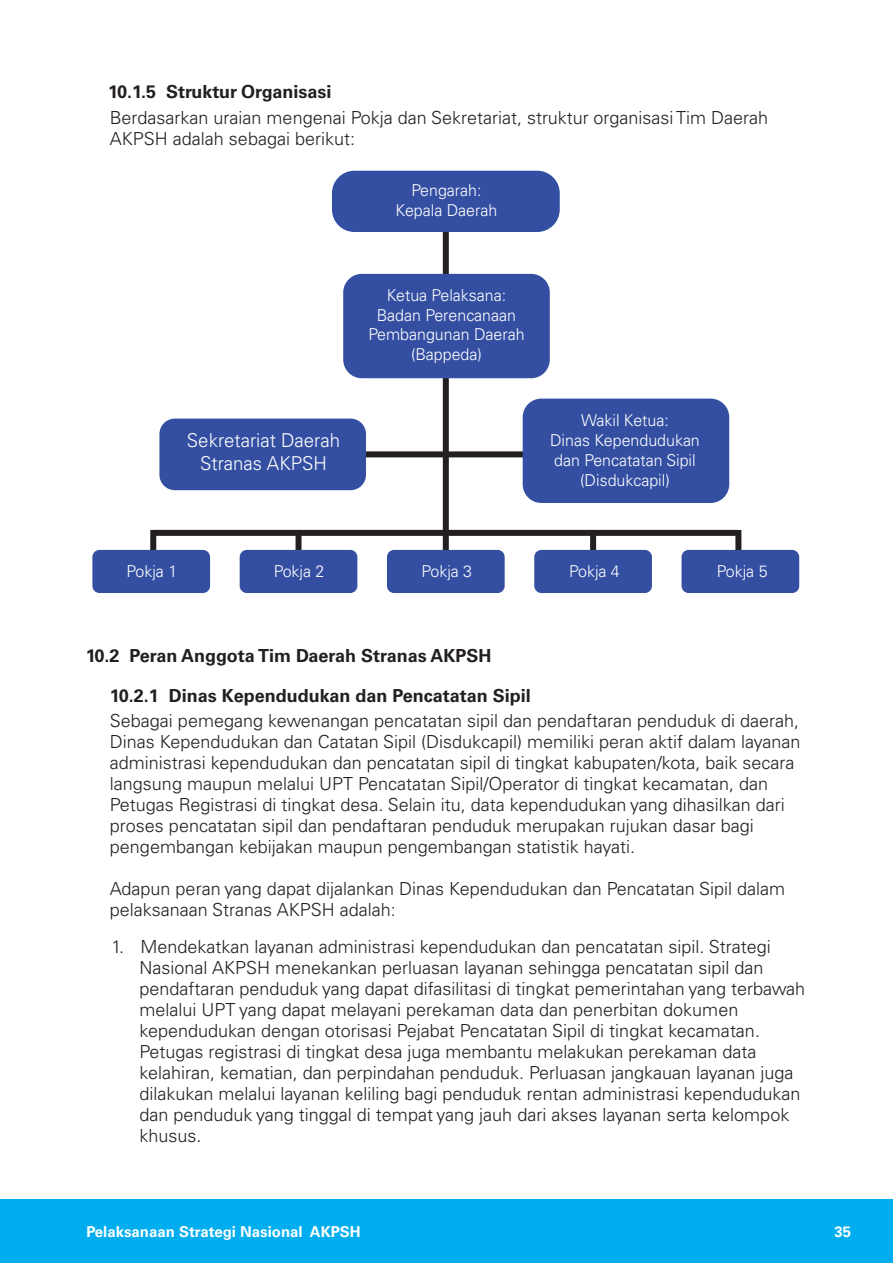
<style>
.page{position:relative;width:893px;height:1263px;background:#fff}
.page>*{position:absolute;margin:0;border:0;box-sizing:border-box;transform-origin:0 0}
.t1{font:300 19.2px/23px "Univers LT Pro 45";color:#fff;text-align:center}
.t2{font:300 18px/21px "Univers LT Pro 45";color:#231f20}
.t3{font:700 18px "Univers LT Pro 65";color:#231f20}
.t4{font:300 16.35px/19.6px "Univers LT Pro 45";color:#fff;text-align:center}
.t5{font:700 15px "Univers LT Pro 65";color:#fff}
</style>
<div class="page">
<div style="left:0;top:1199px;width:893px;height:64px;background:#00aeef"></div>
<div style="left:443px;top:229px;width:6px;height:358px;background:#231f20"></div>
<div style="left:150px;top:530px;width:6px;height:57px;background:#231f20"></div>
<div style="left:296px;top:530px;width:6px;height:57px;background:#231f20"></div>
<div style="left:590px;top:530px;width:6px;height:57px;background:#231f20"></div>
<div style="left:735px;top:530px;width:6px;height:57px;background:#231f20"></div>
<div style="left:153px;top:530px;width:585px;height:6px;background:#231f20"></div>
<div style="left:238px;top:451px;width:415px;height:6px;background:#231f20"></div>
<div style="left:92px;top:550px;width:118px;height:43px;background:#344fa2;border-radius:7px"></div>
<div style="left:240px;top:550px;width:117px;height:43px;background:#344fa2;border-radius:7px"></div>
<div style="left:387px;top:550px;width:118px;height:43px;background:#344fa2;border-radius:7px"></div>
<div style="left:534px;top:550px;width:118px;height:43px;background:#344fa2;border-radius:7px"></div>
<div style="left:681px;top:550px;width:118px;height:43px;background:#344fa2;border-radius:7px"></div>
<div style="left:332px;top:171px;width:228px;height:61px;background:#344fa2;border-radius:22px"></div>
<div style="left:523px;top:399px;width:206px;height:104px;background:#344fa2;border-radius:19px"></div>
<div style="left:159px;top:419px;width:207px;height:71px;background:#344fa2;border-radius:15px"></div>
<div style="left:343px;top:274px;width:207px;height:104px;background:#344fa2;border-radius:19px"></div>
<p class="t3" style="left:108px;top:81px;width:225px">10.1.5 Struktur Organisasi</p>
<p class="t2" style="left:110px;top:107px;width:660px">Berdasarkan uraian mengenai Pokja dan Sekretariat, struktur organisasi Tim Daerah<br>AKPSH adalah sebagai berikut:</p>
<p class="t4" style="left:396px;top:180px;width:103px">Pengarah:<br>Kepala Daerah</p>
<p class="t1" style="left:187px;top:428px;width:155px">Sekretariat Daerah<br>Stranas AKPSH</p>
<p class="t4" style="left:368px;top:285px;width:158px">Ketua Pelaksana:<br>Badan Perencanaan<br>Pembangunan Daerah (Bappeda)</p>
<p class="t4" style="left:550px;top:411px;width:151px">Wakil Ketua:<br>Dinas Kependudukan dan Pencatatan Sipil (Disdukcapil)</p>
<p class="t4" style="left:127px;top:561px;width:52px">Pokja 1</p>
<p class="t4" style="left:274px;top:561px;width:52px">Pokja 2</p>
<p class="t4" style="left:422px;top:561px;width:52px">Pokja 3</p>
<p class="t4" style="left:569px;top:561px;width:52px">Pokja 4</p>
<p class="t4" style="left:717px;top:561px;width:52px">Pokja 5</p>
<p class="t3" style="left:86px;top:645px;width:407px">10.2 Peran Anggota Tim Daerah Stranas AKPSH</p>
<p class="t3" style="left:110px;top:685px;width:422px">10.2.1 Dinas Kependudukan dan Pencatatan Sipil</p>
<p class="t2" style="left:110px;top:710px;width:692px">Sebagai pemegang kewenangan pencatatan sipil dan pendaftaran penduduk di daerah, Dinas Kependudukan dan Catatan Sipil (Disdukcapil) memiliki peran aktif dalam layanan administrasi kependudukan dan pencatatan sipil di tingkat kabupaten/kota, baik secara langsung maupun melalui UPT Pencatatan Sipil/Operator di tingkat kecamatan, dan Petugas Registrasi di tingkat desa. Selain itu, data kependudukan yang dihasilkan dari proses pencatatan sipil dan pendaftaran penduduk merupakan rujukan dasar bagi pengembangan kebijakan maupun pengembangan statistik hayati.</p>
<p class="t2" style="left:110px;top:878px;width:677px">Adapun peran yang dapat dijalankan Dinas Kependudukan dan Pencatatan Sipil dalam pelaksanaan Stranas AKPSH adalah:</p>
<p class="t2" style="left:140px;top:936px;width:667px;text-indent:-28px">1. Mendekatkan layanan administrasi kependudukan dan pencatatan sipil. Strategi Nasional AKPSH menekankan perluasan layanan sehingga pencatatan sipil dan pendaftaran penduduk yang dapat difasilitasi di tingkat pemerintahan yang terbawah melalui UPT yang dapat melayani perekaman data dan penerbitan dokumen kependudukan dengan otorisasi Pejabat Pencatatan Sipil di tingkat kecamatan.<br>Petugas registrasi di tingkat desa juga membantu melakukan perekaman data kelahiran, kematian, dan perpindahan penduduk. Perluasan jangkauan layanan juga dilakukan melalui layanan keliling bagi penduduk rentan administrasi kependudukan dan penduduk yang tinggal di tempat yang jauh dari akses layanan serta kelompok khusus.</p>
<p class="t5" style="left:86px;top:1222px;width:276px">Pelaksanaan Strategi Nasional AKPSH</p>
<p class="t5" style="left:835px;top:1222px;width:18px">35</p>
</div>
